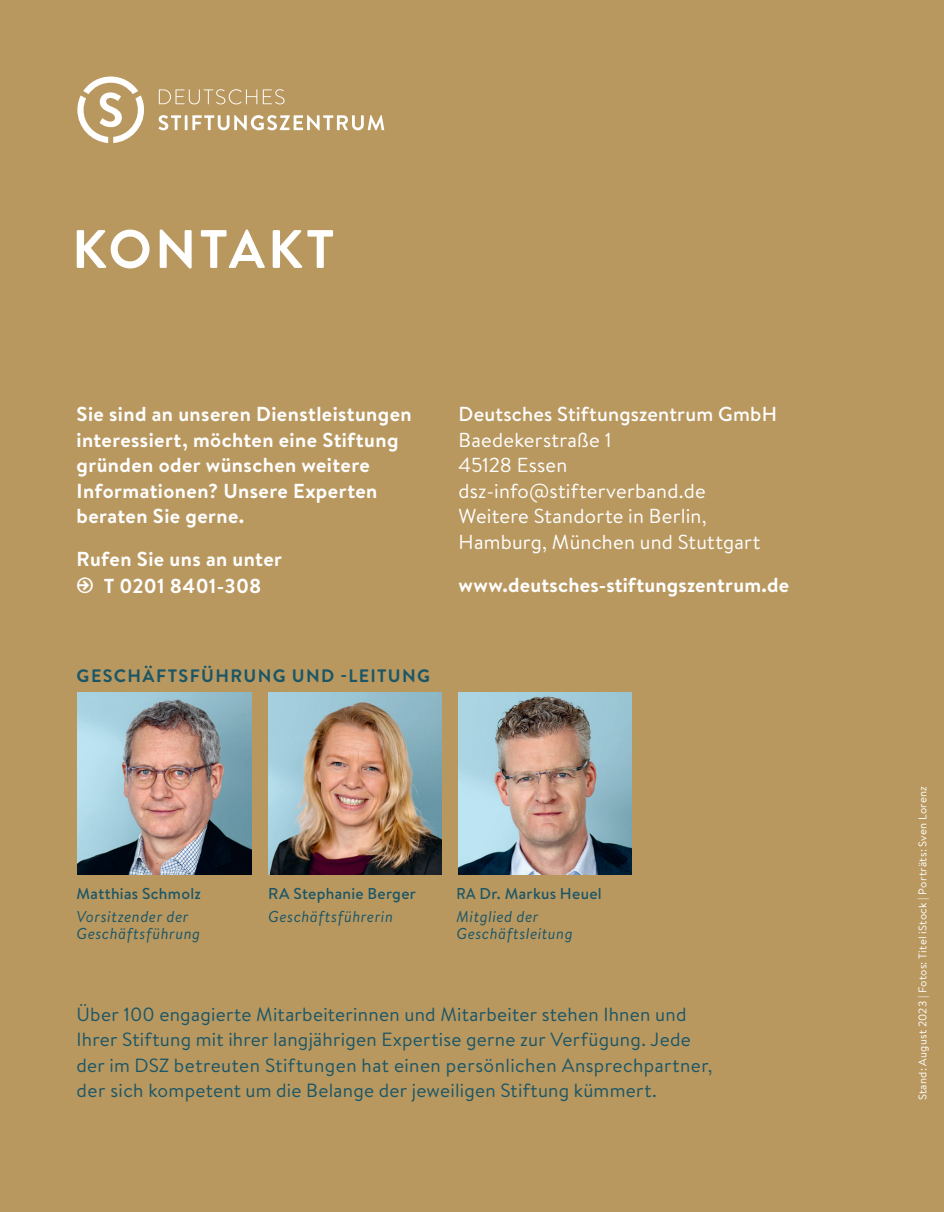
<style>
.page{position:relative;width:944px;height:1212px;background:#b99860}
.page>*{position:absolute;margin:0;border:0;box-sizing:border-box;transform-origin:0 0}
.t1{font:700 54px "Brandon Text";letter-spacing:.06em;color:#fff}
.t2{font:700 20.25px/25.4px "Brandon Text";letter-spacing:.02em;color:#fff}
.t3{font:20.25px/25.4px "Brandon Text";letter-spacing:.01em;color:#fff}
.t4{font:500 20.25px "Brandon Text";letter-spacing:.01em;color:#fff}
.t5{font:19.12px/25.4px "Brandon Text";letter-spacing:.015em;color:#1b5666}
.t6{font:700 18px "Brandon Text";letter-spacing:.08em;color:#1b5666}
.t7{font:italic 15.75px/17.8px "Brandon Text";letter-spacing:.03em;color:#1b5666}
.t8{font:500 15.75px "Brandon Text";letter-spacing:.02em;color:#1b5666}
.t9{font:500 15.75px "Brandon Text";letter-spacing:.02em;color:#1b5666;scale:.9 1}
.t10{font:11.03px "Brandon Text";letter-spacing:.02em;color:#fff}
.s1{font-family:"Unit Pro";font-weight:500;font-size:22.5px}
</style>
<div class="page">
<img style="left:458px;top:692px;width:174px;height:182px">
<img style="left:78px;top:692px;width:173px;height:182px">
<img style="left:268px;top:692px;width:173px;height:182px">
<svg style="left:159px;top:89px;width:98px;height:15px"></svg>
<svg style="left:263px;top:89px;width:22px;height:15px"></svg>
<svg style="left:159px;top:115px;width:225px;height:15px"></svg>
<svg style="left:77px;top:76px;width:67px;height:67px"></svg>
<h1 class="t1" style="left:72px;top:212px;width:264px">KONTAKT</h1>
<p class="t2" style="left:77px;top:401px;width:337px">Sie sind an unseren Dienstleistungen interessiert, möchten eine Stiftung gründen oder wünschen weitere<br>Informationen? Unsere Experten beraten Sie gerne.</p>
<p class="t2" style="left:77px;top:546px;width:207px">Rufen Sie uns an unter</p>
<p class="t2" style="left:77px;top:573px;width:187px"><span class="s1">→</span> T 0201 8401-308</p>
<p class="t6" style="left:77px;top:663px;width:355px">GESCHÄFTSFÜHRUNG UND -LEITUNG</p>
<p class="t4" style="left:458px;top:400px;width:320px">Deutsches Stiftungszentrum GmbH</p>
<p class="t3" style="left:458px;top:426px;width:304px">Baedekerstraße 1<br>45128 Essen dsz-info@stifterverband.de<br>Weitere Standorte in Berlin,<br>Hamburg, München und Stuttgart</p>
<p class="t2" style="left:458px;top:572px;width:332px">www.deutsches-stiftungszentrum.de</p>
<p class="t8" style="left:77px;top:883px;width:126px">Matthias Schmolz</p>
<p class="t7" style="left:77px;top:907px;width:125px">Vorsitzender der<br>Geschäftsführung</p>
<p class="t8" style="left:268px;top:883px;width:149px">RA Stephanie Berger</p>
<p class="t7" style="left:268px;top:907px;width:126px">Geschäftsführerin</p>
<p class="t9" style="left:456px;top:883px;width:163px">RA Dr. Markus Heuel</p>
<p class="t7" style="left:456px;top:907px;width:118px">Mitglied der<br>Geschäftsleitung</p>
<p class="t5" style="left:77px;top:1000px;width:637px">Über 100 engagierte Mitarbeiterinnen und Mitarbeiter stehen Ihnen und Ihrer Stiftung mit ihrer langjährigen Expertise gerne zur Verfügung. Jede der im DSZ betreuten Stiftungen hat einen persönlichen Ansprechpartner, der sich kompetent um die Belange der jeweiligen Stiftung kümmert.</p>
<p class="t10" style="left:915px;top:1100px;width:316px;rotate:-90deg">Stand: August 2023 | Fotos: Titel iStock | Porträts: Sven Lorenz</p>
</div>
